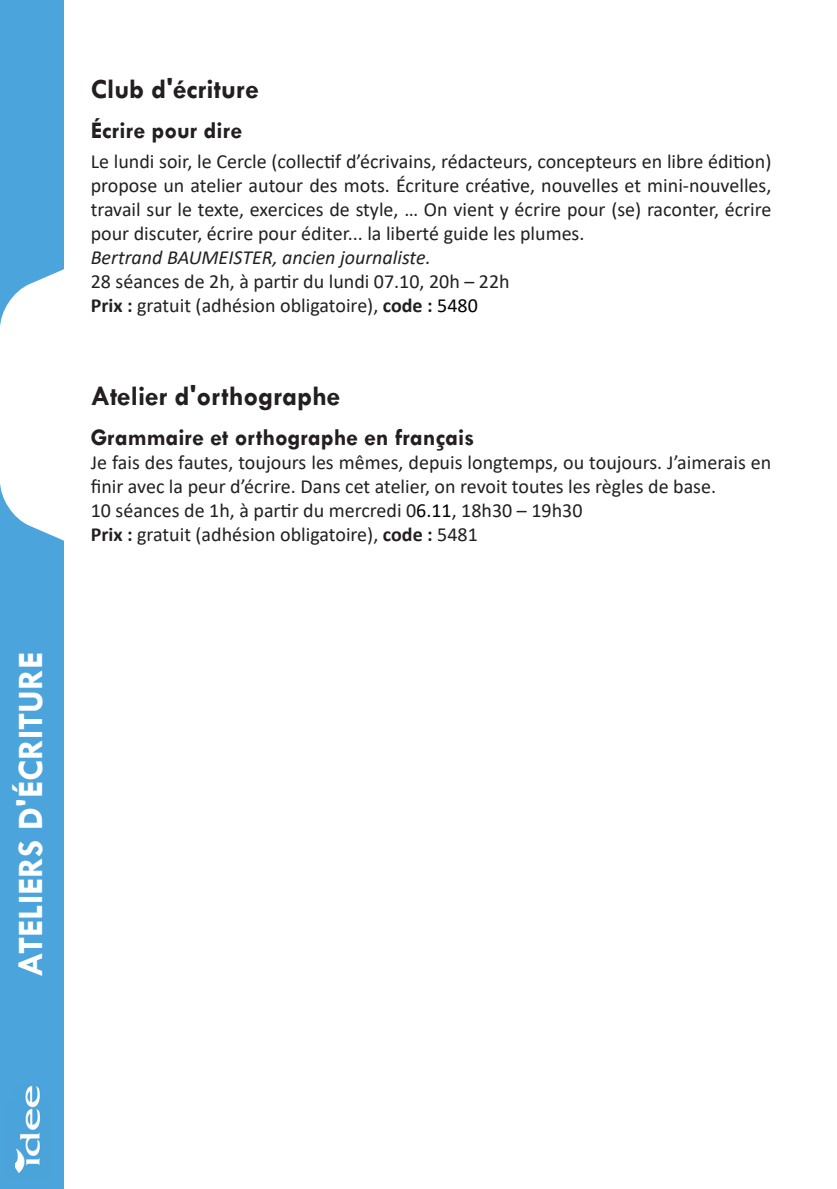
<style>
.page{position:relative;width:837px;height:1189px;background:#fff}
.page>*{position:absolute;margin:0;border:0;box-sizing:border-box;transform-origin:0 0}
.t1{font:700 36px "Tw Cen";color:#fff}
.t2{font:700 28px "Tw Cen";color:#231f20}
.t3{font:700 24px "Tw Cen";color:#231f20}
.t4{font:20px/24px "Calibri";color:#231f20}
.t5{font:italic 20px "Calibri";color:#231f20}
.s1{font-weight:700}
.s2{color:#000001}
</style>
<div class="page">
<div style="left:0;top:0;width:63px;height:1189px;background:#4ba4db"></div>
<svg style="left:0;top:269px;width:64px;height:272px;background:#e6f2fa"></svg>
<img style="left:16px;top:1085px;width:25px;height:88px">
<h1 class="t1" style="left:9px;top:976px;width:327px;rotate:-90deg">ATELIERS D'ÉCRITURE</h1>
<h2 class="t2" style="left:91px;top:72px;width:169px">Club d'écriture</h2>
<p class="t3" style="left:91px;top:116px;width:153px">Écrire pour dire</p>
<p class="t4" style="left:91px;top:149px;width:682px;text-align:justify">Le lundi soir, le Cercle (collectif d’écrivains, rédacteurs, concepteurs en libre édition) propose un atelier autour des mots. Écriture créative, nouvelles et mini-nouvelles, travail sur le texte, exercices de style, … On vient y écrire pour (se) raconter, écrire pour discuter, écrire pour éditer... la liberté guide les plumes.</p>
<p class="t5" style="left:91px;top:243px;width:341px">Bertrand BAUMEISTER, ancien journaliste.</p>
<p class="t4" style="left:91px;top:269px;width:420px">28 séances de 2h, à partir du lundi 07.10, 20h – 22h<br><span class="s1">Prix :</span> gratuit (adhésion obligatoire), <span class="s1">code :</span> <span class="s2">5480</span></p>
<h2 class="t2" style="left:91px;top:379px;width:251px">Atelier d'orthographe</h2>
<p class="t3" style="left:91px;top:423px;width:385px">Grammaire et orthographe en français</p>
<p class="t4" style="left:91px;top:450px;width:682px">Je fais des fautes, toujours les mêmes, depuis longtemps, ou toujours. J’aimerais en finir avec la peur d’écrire. Dans cet atelier, on revoit toutes les règles de base.<br>10 séances de 1h, à partir du mercredi 0<span class="s2">6.11</span>, 18h30 – 19h30<br><span class="s1">Prix :</span> gratuit (adhésion obligatoire), <span class="s1">code :</span> 5481</p>
</div>
